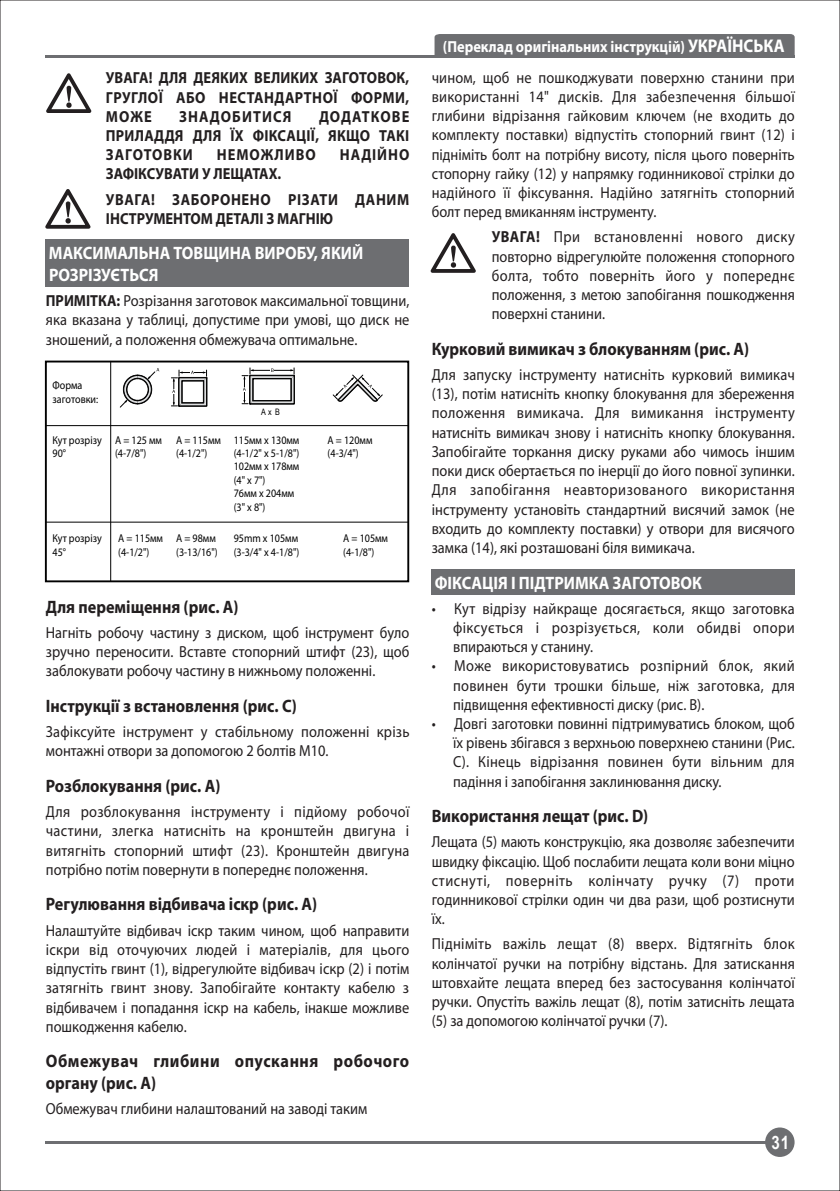
<style>
.page{position:relative;width:840px;height:1191px;background:#fff}
.page>*{position:absolute;margin:0;border:0;box-sizing:border-box;transform-origin:0 0}
.t1{font:700 18.4px "Arial Narrow";color:#fff}
.t2{font:700 18px "Myriad Pro";color:#231f20;scale:.9 1}
.t3{font:700 18px/21.6px "Myriad Pro";color:#fff;scale:.9 1}
.t4{font:700 18px/21.6px "Myriad Pro";letter-spacing:.035em;color:#231f20;scale:.9 1}
.t5{font:16px/19.2px "Myriad Pro";color:#231f20;text-align:justify;scale:.9 1}
.t6{font:700 16px/19.2px "Myriad Pro";letter-spacing:.035em;color:#231f20;text-align:justify;scale:.9 1}
.t7{font:700 16px "Myriad Pro";color:#fff;scale:.9 1}
.t8{font:700 16px "Myriad Pro";color:#231f20;scale:.9 1}
.t9{font:700 16px "Myriad Pro";letter-spacing:.065em;color:#231f20;scale:.9 1}
.t10{font:700 16px "Myriad Pro";letter-spacing:.075em;color:#231f20;scale:.9 1}
.t11{font:11.4px/13.4px "Myriad Pro";color:#010101;scale:.88 1}
.t12{font:8.8px "Arial Narrow";color:#010101}
.s1{font-weight:700}
.s2{font-size:18.4px}
</style>
<div class="page">
<div style="left:431px;top:570px;width:363px;height:25px;background:#6d6e71"></div>
<div style="left:434px;top:34px;width:360px;height:22px;background:#6d6e71"></div>
<hr style="left:45px;top:56px;width:749px;height:2px;background:#6d6e71">
<hr style="left:45px;top:1141px;width:727px;height:2px;background:#6d6e71">
<div style="left:764px;top:1127px;width:30px;height:30px;background:#6d6e71;border-radius:50%"></div>
<svg style="left:46px;top:73px;width:45px;height:40px"></svg>
<svg style="left:45px;top:189px;width:45px;height:40px"></svg>
<svg style="left:430px;top:233px;width:45px;height:40px"></svg>
<div style="left:45px;top:240px;width:363px;height:47px;background:#6d6e71"></div>
<div style="left:45px;top:360px;width:364px;height:222px;border:2px solid #010101"></div>
<svg style="left:119px;top:368px;width:40px;height:40px"></svg>
<svg style="left:171px;top:369px;width:37px;height:38px"></svg>
<svg style="left:242px;top:368px;width:53px;height:37px"></svg>
<svg style="left:332px;top:374px;width:51px;height:28px"></svg>
<hr style="left:46px;top:425px;width:362px;height:1px;background:#010101">
<hr style="left:46px;top:521px;width:362px;height:1px;background:#010101">
<hr style="left:110px;top:361px;width:1px;height:220px;background:#010101">
<p class="t6" style="left:106px;top:68px;width:338px">УВАГА! ДЛЯ ДЕЯКИХ ВЕЛИКИХ ЗАГОТОВОК, ГРУГЛОЇ АБО НЕСТАНДАРТНОЇ ФОРМИ, МОЖЕ</p>
<p class="t6" style="left:106px;top:106px;width:338px;text-indent:213px">ДОДАТКОВЕ ПРИЛАДДЯ ДЛЯ ЇХ ФІКСАЦІЇ, ЯКЩО ТАКІ ЗАГОТОВКИ</p>
<p class="t10" style="left:179px;top:106px;width:126px">ЗНАДОБИТИСЯ</p>
<p class="t9" style="left:217px;top:144px;width:111px">НЕМОЖЛИВО</p>
<p class="t9" style="left:339px;top:144px;width:79px">НАДІЙНО</p>
<p class="t6" style="left:106px;top:161px;width:338px;line-height:25.2px">ЗАФІКСУВАТИ У ЛЕЩАТАХ.<br>УВАГА! ЗАБОРОНЕНО РІЗАТИ ДАНИМ</p>
<p class="t8" style="left:106px;top:208px;width:254px">ІНСТРУМЕНТОМ ДЕТАЛІ З МАГНІЮ</p>
<p class="t3" style="left:49px;top:242px;width:350px">МАКСИМАЛЬНА ТОВЩИНА ВИРОБУ, ЯКИЙ<br>РОЗРІЗУЄТЬСЯ</p>
<p class="t5" style="left:46px;top:291px;width:405px"><span class="s1">ПРИМІТКА:</span> Розрізання заготовок максимальної товщини, яка вказана у таблиці, допустиме при умові, що диск не зношений, а положення обмежувача оптимальне.</p>
<p class="t11" style="left:52px;top:379px;width:54px">Форма заготовки:</p>
<p class="t11" style="left:52px;top:433px;width:57px">Кут розрізу<br>90°</p>
<p class="t11" style="left:115px;top:433px;width:55px">A = 125 мм (4-7/8")</p>
<p class="t11" style="left:52px;top:531px;width:57px">Кут розрізу<br>45°</p>
<p class="t11" style="left:118px;top:531px;width:52px">A = 115мм (4-1/2")</p>
<p class="t11" style="left:176px;top:433px;width:52px">A = 115мм (4-1/2")</p>
<p class="t11" style="left:176px;top:531px;width:49px">A = 98мм (3-13/16")</p>
<p class="t12" style="left:261px;top:407px;width:20px">A x B</p>
<p class="t11" style="left:327px;top:433px;width:52px">A = 120мм (4-3/4")</p>
<p class="t11" style="left:233px;top:433px;width:76px">115мм x 130мм (4-1/2" x 5-1/8")<br>102мм x 178мм (4" x 7")<br>76мм x 204мм (3" x 8")</p>
<p class="t11" style="left:233px;top:531px;width:76px">95mm x 105мм (3-3/4" x 4-1/8")</p>
<p class="t11" style="left:343px;top:531px;width:52px">A = 105мм (4-1/8")</p>
<p class="t2" style="left:46px;top:595px;width:215px">Для переміщення (рис. А)</p>
<p class="t5" style="left:46px;top:623px;width:405px">Нагніть робочу частину з диском, щоб інструмент було зручно переносити. Вставте стопорний штифт (23), щоб заблокувати робочу частину в нижньому положенні.</p>
<p class="t2" style="left:46px;top:694px;width:280px">Інструкції з встановлення (рис. С)</p>
<p class="t5" style="left:46px;top:722px;width:405px">Зафіксуйте інструмент у стабільному положенні крізь монтажні отвори за допомогою 2 болтів М10.</p>
<p class="t2" style="left:46px;top:774px;width:195px">Розблокування (рис. А)</p>
<p class="t5" style="left:46px;top:802px;width:405px">Для розблокування інструменту і підйому робочої частини, злегка натисніть на кронштейн двигуна і витягніть стопорний штифт (23). Кронштейн двигуна потрібно потім повернути в попереднє положення.</p>
<p class="t2" style="left:46px;top:892px;width:303px">Регулювання відбивача іскр (рис. А)</p>
<p class="t5" style="left:46px;top:920px;width:405px">Налаштуйте відбивач іскр таким чином, щоб направити іскри від оточуючих людей і матеріалів, для цього відпустіть гвинт (1), відрегулюйте відбивач іскр (2) і потім затягніть гвинт знову. Запобігайте контакту кабелю з відбивачем і попадання іскр на кабель, інакше можливе пошкодження кабелю.</p>
<p class="t4" style="left:46px;top:1049px;width:405px">Обмежувач глибини опускання робочого органу (рис. А)</p>
<p class="t5" style="left:46px;top:1099px;width:358px">Обмежувач глибини налаштований на заводі таким</p>
<p class="t7" style="left:442px;top:36px;width:381px">(Переклад оригінальних інструкцій) <span class="s2">УКРАЇНСЬКА</span></p>
<p class="t5" style="left:431px;top:68px;width:405px">чином, щоб не пошкоджувати поверхню станини при використанні 14" дисків. Для забезпечення більшої глибини відрізання гайковим ключем (не входить до комплекту поставки) відпустіть стопорний гвинт (12) і підніміть болт на потрібну висоту, після цього поверніть стопорну гайку (12) у напрямку годинникової стрілки до надійного її фіксування. Надійно затягніть стопорний болт перед вмиканням інструменту.</p>
<p class="t5" style="left:491px;top:227px;width:338px"><span class="s1">УВАГА!</span> При встановленні нового диску повторно відрегулюйте положення стопорного болта, тобто поверніть його у попереднє положення, з метою запобігання пошкодження поверхні станини.</p>
<p class="t2" style="left:431px;top:337px;width:354px">Курковий вимикач з блокуванням (рис. А)</p>
<p class="t5" style="left:431px;top:365px;width:405px">Для запуску інструменту натисніть курковий вимикач (13), потім натисніть кнопку блокування для збереження положення вимикача. Для вимикання інструменту натисніть вимикач знову і натисніть кнопку блокування.<br>Запобігайте торкання диску руками або чимось іншим поки диск обертається по інерції до його повної зупинки.<br>Для запобігання неавторизованого використання інструменту установіть стандартний висячий замок (не входить до комплекту поставки) у отвори для висячого замка (14), які розташовані біля вимикача.</p>
<p class="t3" style="left:434px;top:571px;width:298px">ФІКСАЦІЯ І ПІДТРИМКА ЗАГОТОВОК</p>
<p class="t5" style="left:453px;top:598px;width:381px;text-indent:-21px">• Кут відрізу найкраще досягається, якщо заготовка фіксується і розрізується, коли обидві опори впираються у станину.</p>
<p class="t5" style="left:453px;top:656px;width:381px;text-indent:-21px">• Може використовуватись розпірний блок, який повинен бути трошки більше, ніж заготовка, для підвищення ефективності диску (рис. В).</p>
<p class="t5" style="left:453px;top:714px;width:381px;text-indent:-21px">• Довгі заготовки повинні підтримуватись блоком, щоб їх рівень збігався з верхньою поверхнею станини (Рис.<br>С). Кінець відрізання повинен бути вільним для падіння і запобігання заклинювання диску.</p>
<p class="t2" style="left:431px;top:804px;width:242px">Використання лещат (рис. D)</p>
<p class="t5" style="left:431px;top:832px;width:405px">Лещата (5) мають конструкцію, яка дозволяє забезпечити швидку фіксацію. Щоб послабити лещата коли вони міцно стиснуті, поверніть колінчату ручку (7) проти годинникової стрілки один чи два рази, щоб розтиснути їх.</p>
<p class="t5" style="left:431px;top:934px;width:405px">Підніміть важіль лещат (8) вверх. Відтягніть блок колінчатої ручки на потрібну відстань. Для затискання штовхайте лещата вперед без застосування колінчатої ручки. Опустіть важіль лещат (8), потім затисніть лещата (5) за допомогою колінчатої ручки (7).</p>
<p class="t1" style="left:771px;top:1131px;width:19px">31</p>
</div>
